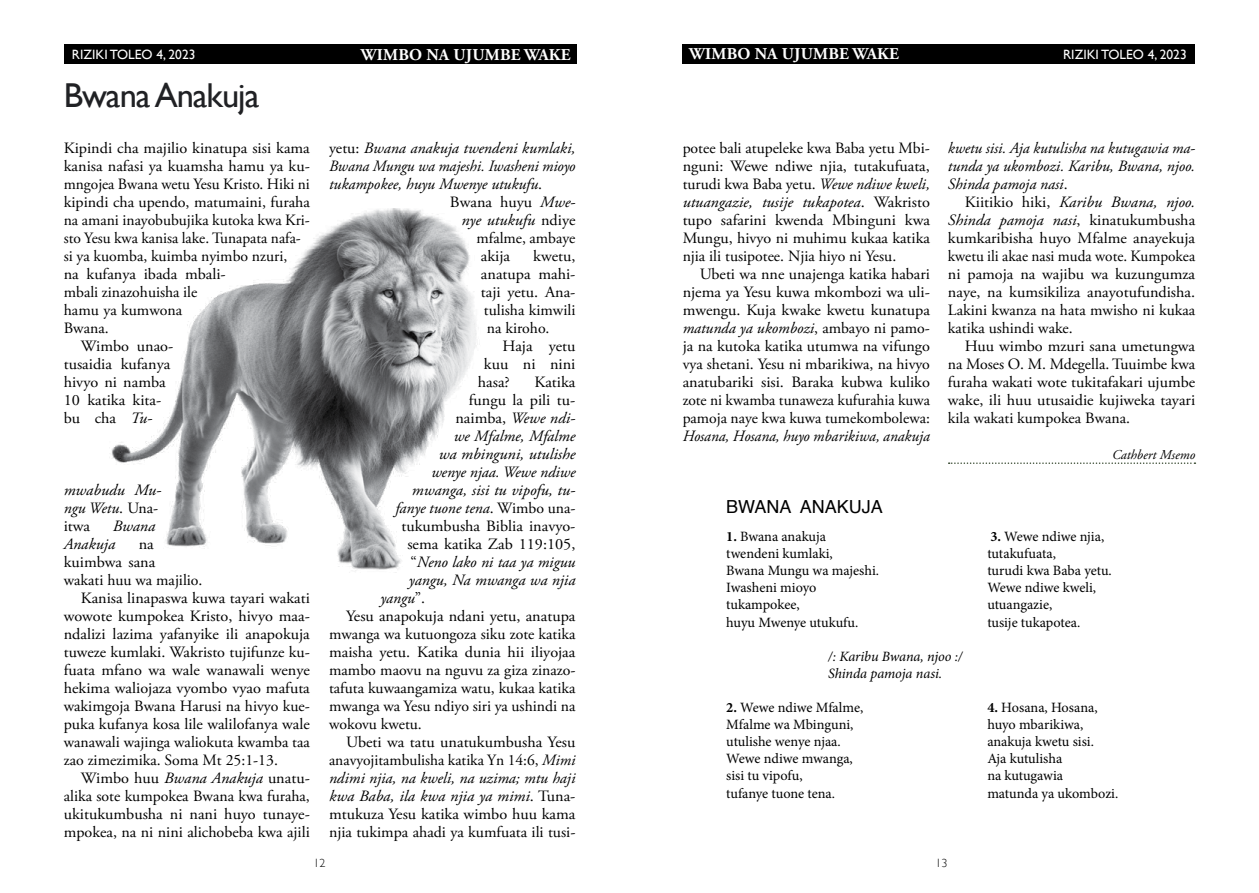
<style>
.page{position:relative;width:1259px;height:893px;background:#fff}
.page>*{position:absolute;margin:0;border:0;box-sizing:border-box;transform-origin:0 0}
.t1{font:34.5px "Gill Sans";letter-spacing:-.03em;color:#202124}
.t2{font:18px "Helvetica";color:#000}
.t3{font:700 16.5px "Adobe Garamond Pro";letter-spacing:.015em;color:#fff}
.t4{font:15.75px/18px "Adobe Garamond Pro";color:#000;text-align:justify}
.t5{font:italic 15.75px/18px "Adobe Garamond Pro";color:#000}
.t6{font:14.25px/17.1px "Minion Pro";letter-spacing:-.005em;color:#000}
.t7{font:italic 14.25px/17.1px "Minion Pro";letter-spacing:-.005em;color:#000}
.t8{font:13.5px "Gill Sans";color:#fcfcfc}
.t9{font:italic 13.5px "Adobe Garamond Pro";color:#000}
.t10{font:300 12px "Gill Sans";color:#000}
.s1{font-style:italic}
.s2{font-style:normal}
.s3{font-weight:700}
</style>
<div class="page">
<div style="left:64px;top:45px;width:512px;height:19px;background:#000"></div>
<div style="left:682px;top:45px;width:513px;height:19px;background:#000"></div>
<img style="left:112px;top:209px;width:365px;height:364px">
<svg style="left:948px;top:462px;width:247px;height:2px"></svg>
<p class="t8" style="left:72px;top:46px;width:125px">RIZIKI TOLEO 4, 2023</p>
<p class="t3" style="left:361px;top:45px;width:211px">WIMBO NA UJUMBE WAKE</p>
<p class="t3" style="left:689px;top:44px;width:211px">WIMBO NA UJUMBE WAKE</p>
<p class="t8" style="left:1063px;top:46px;width:125px">RIZIKI TOLEO 4, 2023</p>
<h1 class="t1" style="left:64px;top:75px;width:197px">Bwana Anakuja</h1>
<p class="t4" style="left:682px;top:139px;width:249px">potee bali atupeleke kwa Baba yetu Mbi&shy;nguni: Wewe ndiwe njia, tutakufuata, turudi kwa Baba yetu. <span class="s1">Wewe ndiwe kweli, utuangazie, tusije tukapotea</span>. Wakristo tupo safarini kwenda Mbinguni kwa Mungu, hivyo ni muhimu kukaa katika njia ili tusipotee. Njia hiyo ni Yesu.</p>
<p class="t4" style="left:682px;top:265px;width:249px;text-indent:17px">Ubeti wa nne unajenga katika habari njema ya Yesu kuwa mkombozi wa uli&shy;mwengu. Kuja kwake kwetu kunatupa <span class="s1">matunda ya ukombozi</span>, ambayo ni pamo&shy;ja na kutoka katika utumwa na vifungo vya shetani. Yesu ni mbarikiwa, na hivyo anatubariki sisi. Baraka kubwa kuliko zote ni kwamba tunaweza kufurahia kuwa pamoja naye kwa kuwa tumekombolewa:</p>
<p class="t5" style="left:682px;top:427px;width:249px">Hosana, Hosana, huyo mbarikiwa, anakuja</p>
<p class="t5" style="left:329px;top:139px;width:248px"><span class="s2">yetu:</span> Bwana anakuja twendeni kumlaki,</p>
<p class="t5" style="left:329px;top:157px;width:248px">Bwana Mungu wa majeshi. Iwasheni mioyo</p>
<p class="t5" style="left:329px;top:175px;width:215px">tukampokee, huyu Mwenye utukufu<span class="s2">.</span></p>
<p class="t4" style="left:450px;top:193px;width:127px">Bwana huyu <span class="s1">Mwe-</span></p>
<p class="t5" style="left:461px;top:211px;width:115px">nye utukufu <span class="s2">ndiye</span></p>
<p class="t4" style="left:476px;top:229px;width:101px">mfalme, ambaye</p>
<p class="t4" style="left:481px;top:247px;width:31px">akija</p>
<p class="t4" style="left:533px;top:247px;width:44px">kwetu,</p>
<p class="t4" style="left:481px;top:265px;width:96px">anatupa mahi-</p>
<p class="t4" style="left:481px;top:283px;width:96px">taji yetu. Ana-</p>
<p class="t4" style="left:484px;top:301px;width:93px">tulisha kimwili</p>
<p class="t4" style="left:487px;top:319px;width:64px">na kiroho.</p>
<p class="t4" style="left:502px;top:337px;width:74px">Haja yetu</p>
<p class="t4" style="left:484px;top:355px;width:93px">kuu ni nini</p>
<p class="t4" style="left:478px;top:373px;width:33px">hasa?</p>
<p class="t4" style="left:534px;top:373px;width:43px">Katika</p>
<p class="t4" style="left:469px;top:391px;width:108px">fungu la pili tu-</p>
<p class="t5" style="left:455px;top:409px;width:122px"><span class="s2">naimba,</span> Wewe ndi-</p>
<p class="t5" style="left:454px;top:427px;width:123px">we Mfalme, Mfalme</p>
<p class="t5" style="left:439px;top:445px;width:138px">wa mbinguni, utulishe</p>
<p class="t5" style="left:431px;top:463px;width:146px">wenye njaa. Wewe ndiwe</p>
<p class="t5" style="left:412px;top:481px;width:165px">mwanga, sisi tu vipofu, tu-</p>
<p class="t5" style="left:395px;top:499px;width:181px">fanye tuone tena<span class="s2">. Wimbo una-</span></p>
<p class="t4" style="left:401px;top:517px;width:176px">tukumbusha Biblia inavyo-</p>
<p class="t4" style="left:407px;top:535px;width:170px">sema katika Zab 119:105,</p>
<p class="t5" style="left:410px;top:553px;width:167px"><span class="s2">“</span>Neno lako ni taa ya miguu</p>
<p class="t5" style="left:409px;top:571px;width:168px">yangu, Na mwanga wa njia</p>
<p class="t5" style="left:380px;top:589px;width:46px">yangu<span class="s2">”.</span></p>
<p class="t4" style="left:346px;top:607px;width:231px">Yesu anapokuja ndani yetu, anatupa</p>
<p class="t4" style="left:329px;top:625px;width:248px">mwanga wa kutuongoza siku zote katika</p>
<p class="t4" style="left:329px;top:643px;width:248px">maisha yetu. Katika dunia hii iliyojaa</p>
<p class="t4" style="left:329px;top:661px;width:248px">mambo maovu na nguvu za giza zinazo-</p>
<p class="t4" style="left:329px;top:679px;width:248px">tafuta kuwaangamiza watu, kukaa katika</p>
<p class="t4" style="left:329px;top:697px;width:248px">mwanga wa Yesu ndiyo siri ya ushindi na</p>
<p class="t4" style="left:329px;top:715px;width:94px">wokovu kwetu.</p>
<p class="t4" style="left:346px;top:733px;width:231px">Ubeti wa tatu unatukumbusha Yesu</p>
<p class="t4" style="left:329px;top:751px;width:248px">anavyojitambulisha katika Yn 14:6, <span class="s1">Mimi</span></p>
<p class="t5" style="left:329px;top:769px;width:248px">ndimi njia, na kweli, na uzima; mtu haji</p>
<p class="t5" style="left:329px;top:787px;width:248px">kwa Baba, ila kwa njia ya mimi<span class="s2">. Tuna-</span></p>
<p class="t4" style="left:329px;top:805px;width:248px">mtukuza Yesu katika wimbo huu kama</p>
<p class="t4" style="left:329px;top:823px;width:248px">njia tukimpa ahadi ya kumfuata ili tusi-</p>
<p class="t4" style="left:64px;top:139px;width:248px">Kipindi cha majilio kinatupa sisi kama</p>
<p class="t4" style="left:64px;top:157px;width:248px">kanisa nafasi ya kuamsha hamu ya ku-</p>
<p class="t4" style="left:64px;top:175px;width:247px">mngojea Bwana wetu Yesu Kristo. Hiki ni</p>
<p class="t4" style="left:64px;top:193px;width:248px">kipindi cha upendo, matumaini, furaha</p>
<p class="t4" style="left:64px;top:211px;width:248px">na amani inayobubujika kutoka kwa Kri-</p>
<p class="t4" style="left:64px;top:229px;width:239px">sto Yesu kwa kanisa lake. Tunapata nafa-</p>
<p class="t4" style="left:64px;top:247px;width:225px">si ya kuomba, kuimba nyimbo nzuri,</p>
<p class="t4" style="left:64px;top:265px;width:163px">na kufanya ibada mbali-</p>
<p class="t4" style="left:64px;top:283px;width:135px">mbali zinazohuisha ile</p>
<p class="t4" style="left:64px;top:301px;width:120px">hamu ya kumwona</p>
<p class="t4" style="left:64px;top:319px;width:46px">Bwana.</p>
<p class="t4" style="left:81px;top:337px;width:94px">Wimbo unao-</p>
<p class="t4" style="left:64px;top:355px;width:108px">tusaidia kufanya</p>
<p class="t4" style="left:64px;top:373px;width:104px">hivyo ni namba</p>
<p class="t4" style="left:64px;top:391px;width:99px">10 katika kita-</p>
<p class="t4" style="left:64px;top:409px;width:90px">bu cha <span class="s1">Tu-</span></p>
<p class="t5" style="left:948px;top:139px;width:249px;text-align:justify">kwetu sisi. Aja kutulisha na kutugawia ma&shy;tunda ya ukombozi. Karibu, Bwana, njoo.<br>Shinda pamoja nasi<span class="s2">.</span></p>
<p class="t4" style="left:948px;top:193px;width:249px;text-indent:17px">Kiitikio hiki, <span class="s1">Karibu Bwana, njoo.<br>Shinda pamoja nasi</span>, kinatukumbusha kumkaribisha huyo Mfalme anayekuja kwetu ili akae nasi muda wote. Kumpokea ni pamoja na wajibu wa kuzungumza naye, na kumsikiliza anayotufundisha.<br>Lakini kwanza na hata mwisho ni kukaa katika ushindi wake.</p>
<p class="t4" style="left:948px;top:337px;width:249px;text-indent:17px">Huu wimbo mzuri sana umetungwa na Moses O. M. Mdegella. Tuuimbe kwa furaha wakati wote tukitafakari ujumbe wake, ili huu utusaidie kujiweka tayari kila wakati kumpokea Bwana.</p>
<p class="t9" style="left:1112px;top:446px;width:85px">Cathbert Msemo</p>
<p class="t5" style="left:64px;top:481px;width:99px">mwabudu Mu&shy;ngu Wetu<span class="s2">. Una&shy;itwa</span></p>
<p class="t2" style="left:726px;top:492px;width:158px">BWANA ANAKUJA</p>
<p class="t5" style="left:64px;top:517px;width:93px;text-indent:49px">Bwana<br>Anakuja</p>
<p class="t6" style="left:726px;top:528px;width:154px"><span class="s3">1.</span> Bwana anakuja twendeni kumlaki,<br>Bwana Mungu wa majeshi.<br>Iwasheni mioyo tukampokee,<br>huyu Mwenye utukufu.</p>
<p class="t7" style="left:828px;top:648px;width:136px">/: Karibu Bwana, njoo :/<br>Shinda pamoja nasi.</p>
<p class="t6" style="left:726px;top:699px;width:139px"><span class="s3">2.</span> Wewe ndiwe Mfalme,<br>Mfalme wa Mbinguni, utulishe wenye njaa.<br>Wewe ndiwe mwanga, sisi tu vipofu,<br>tufanye tuone tena.</p>
<p class="t6" style="left:987px;top:528px;width:126px"><span class="s3">3.</span> Wewe ndiwe njia, tutakufuata,<br>turudi kwa Baba yetu.<br>Wewe ndiwe kweli, utuangazie,<br>tusije tukapotea.</p>
<p class="t4" style="left:139px;top:535px;width:17px">na</p>
<p class="t4" style="left:64px;top:553px;width:93px">kuimbwa sana</p>
<p class="t4" style="left:64px;top:571px;width:140px">wakati huu wa majilio.</p>
<p class="t4" style="left:81px;top:589px;width:230px">Kanisa linapaswa kuwa tayari wakati</p>
<p class="t4" style="left:64px;top:607px;width:248px">wowote kumpokea Kristo, hivyo maa-</p>
<p class="t4" style="left:64px;top:625px;width:247px">ndalizi lazima yafanyike ili anapokuja</p>
<p class="t4" style="left:64px;top:643px;width:248px">tuweze kumlaki. Wakristo tujifunze ku-</p>
<p class="t4" style="left:64px;top:661px;width:247px">fuata mfano wa wale wanawali wenye</p>
<p class="t4" style="left:64px;top:679px;width:247px">hekima waliojaza vyombo vyao mafuta</p>
<p class="t4" style="left:64px;top:697px;width:248px">wakimgoja Bwana Harusi na hivyo kue-</p>
<p class="t4" style="left:64px;top:715px;width:247px">puka kufanya kosa lile walilofanya wale</p>
<p class="t4" style="left:64px;top:733px;width:248px">wanawali wajinga waliokuta kwamba taa</p>
<p class="t4" style="left:64px;top:751px;width:216px">zao zimezimika. Soma Mt 25:1-13.</p>
<p class="t4" style="left:81px;top:769px;width:230px">Wimbo huu <span class="s1">Bwana Anakuja</span> unatu-</p>
<p class="t4" style="left:64px;top:787px;width:248px">alika sote kumpokea Bwana kwa furaha,</p>
<p class="t4" style="left:64px;top:805px;width:247px">ukitukumbusha ni nani huyo tunaye-</p>
<p class="t4" style="left:64px;top:823px;width:248px">mpokea, na ni nini alichobeba kwa ajili</p>
<p class="t6" style="left:987px;top:699px;width:132px"><span class="s3">4.</span> Hosana, Hosana, huyo mbarikiwa, anakuja kwetu sisi.<br>Aja kutulisha<br>na kutugawia<br>matunda ya ukombozi.</p>
<p class="t10" style="left:313px;top:854px;width:13px">12</p>
<p class="t10" style="left:935px;top:854px;width:13px">13</p>
</div>
